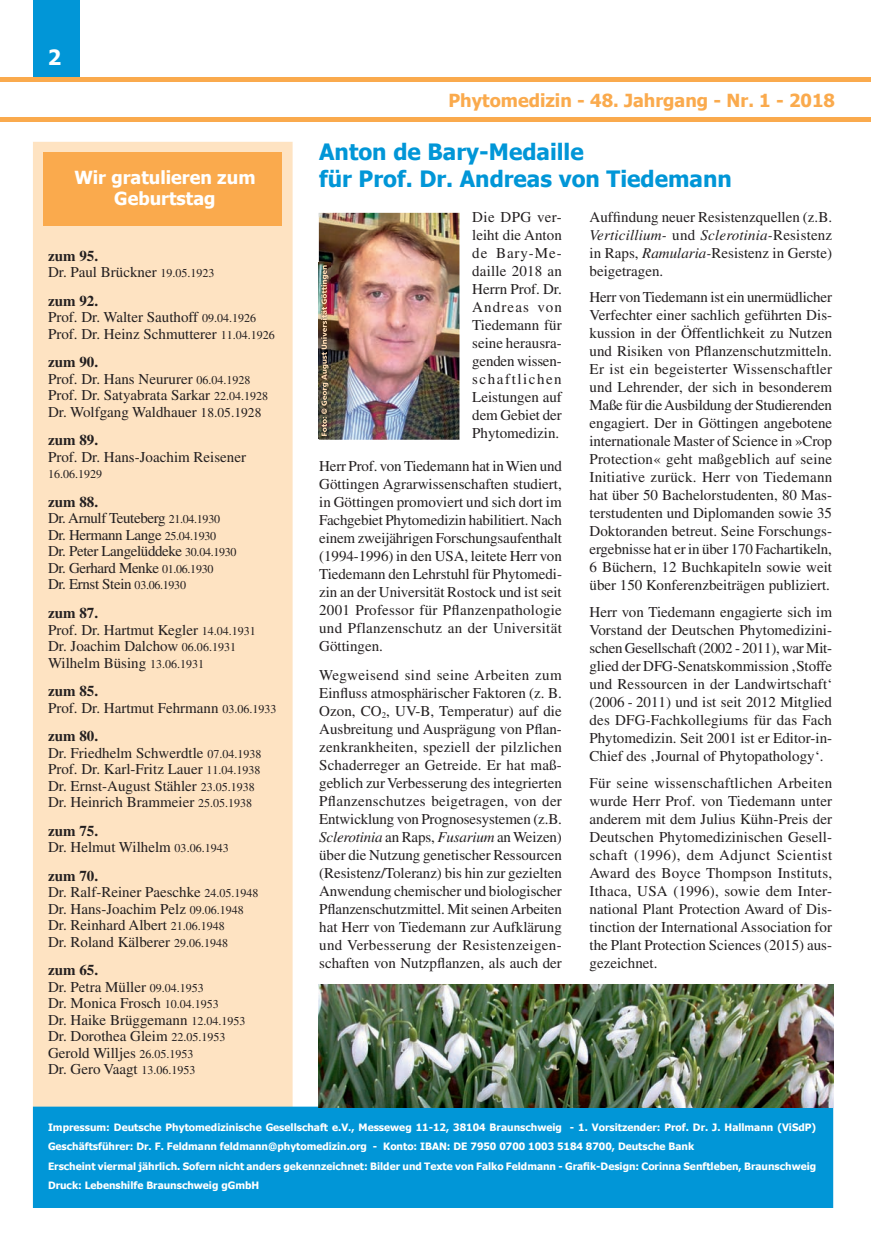
<style>
.page{position:relative;width:871px;height:1242px;background:#fff}
.page>*{position:absolute;margin:0;border:0;box-sizing:border-box;transform-origin:0 0}
.t1{font:700 22.5px "Tahoma";color:#0196d7}
.t2{font:700 21px "Tahoma";color:#fff}
.t3{font:700 18px "Tahoma";color:#faaa4d}
.t4{font:700 18px "Tahoma";color:#fff}
.t5{font:15px/18px "Times";color:#231f20}
.t6{font:15px/16.5px "Times";letter-spacing:-.025em;color:#231f20}
.t7{font:700 15px "Times";color:#231f20}
.t8{font:12px "Times";color:#231f20}
.t9{font:700 10.2px/19.5px "Tahoma";color:#fff}
.s1{font-style:italic}
.s2{font-weight:700}
.s3{font-size:12px}
.s4{font-size:13.5px}
</style>
<div class="page">
<div style="left:33px;top:0;width:46px;height:82px;background:#0196d7"></div>
<div style="left:33px;top:142px;width:259px;height:1066px;background:#fee3c2"></div>
<hr style="left:0;top:117px;width:870px;height:4px;background:#faaa4d">
<hr style="left:0;top:78px;width:870px;height:4px;background:#faaa4d">
<div style="left:33px;top:1106px;width:799px;height:102px;background:#0196d7"></div>
<div style="left:44px;top:152px;width:238px;height:74px;background:#faaa4d"></div>
<img style="left:318px;top:213px;width:141px;height:227px">
<img style="left:318px;top:985px;width:514px;height:122px">
<img style="left:318px;top:263px;width:12px;height:175px">
<svg style="left:321px;top:265px;width:7px;height:171px"></svg>
<h2 class="t2" style="left:48px;top:43px;width:15px">2</h2>
<p class="t3" style="left:448px;top:88px;width:388px">Phytomedizin - 48. Jahrgang - Nr. 1 - 2018</p>
<h1 class="t1" style="left:319px;top:136px;width:266px">Anton de Bary-Medaille</h1>
<p class="t4" style="left:74px;top:164px;width:182px">Wir gratulieren zum</p>
<h1 class="t1" style="left:319px;top:163px;width:414px">für Prof. Dr. Andreas von Tiedemann</h1>
<p class="t4" style="left:114px;top:186px;width:103px">Geburtstag</p>
<p class="t5" style="left:472px;top:208px;width:91px;text-align:justify">Die DPG ver&shy;leiht die Anton de Bary-Me&shy;daille 2018 an Herrn Prof. Dr.<br>Andreas von Tiedemann für seine herausra&shy;genden wissen&shy;schaftlichen Leistungen auf dem Gebiet der Phytomedizin.</p>
<p class="t5" style="left:319px;top:457px;width:244px;text-align:justify">Herr Prof. von Tiedemann hat in Wien und Göttingen Agrarwissenschaften studiert, in Göttingen promoviert und sich dort im Fachgebiet Phytomedizin habilitiert. Nach einem zweijährigen Forschungsaufenthalt (1994-1996) in den USA, leitete Herr von Tiedemann den Lehrstuhl für Phytomedi&shy;zin an der Universität Rostock und ist seit 2001 Professor für Pflanzenpathologie und Pflanzenschutz an der Universität Göttingen.</p>
<p class="t5" style="left:319px;top:666px;width:244px;text-align:justify">Wegweisend sind seine Arbeiten zum Einfluss atmosphärischer Faktoren (z. B.<br>Ozon, CO<sub>2</sub>, UV-B, Temperatur) auf die Ausbreitung und Ausprägung von Pflan&shy;zenkrankheiten, speziell der pilzlichen Schaderreger an Getreide. Er hat maß&shy;geblich zur Verbesserung des integrierten Pflanzenschutzes beigetragen, von der Entwicklung von Prognosesystemen (z.B.<br><span class="s1">Sclerotinia</span> an Raps, <span class="s1">Fusarium</span> an Weizen) über die Nutzung genetischer Ressourcen (Resistenz/Toleranz) bis hin zur gezielten Anwendung chemischer und biologischer Pflanzenschutzmittel. Mit seinen Arbeiten hat Herr von Tiedemann zur Aufklärung und Verbesserung der Resistenzeigen&shy;schaften von Nutzpflanzen, als auch der</p>
<p class="t5" style="left:589px;top:208px;width:244px;text-align:justify">Auffindung neuer Resistenzquellen (z.B.<br><span class="s1">Verticillium-</span> und <span class="s1">Sclerotinia-</span>Resistenz in Raps, <span class="s1">Ramularia-</span>Resistenz in Gerste) beigetragen.</p>
<p class="t5" style="left:589px;top:288px;width:244px;text-align:justify">Herr von Tiedemann ist ein unermüdlicher Verfechter einer sachlich geführten Dis&shy;kussion in der Öffentlichkeit zu Nutzen und Risiken von Pflanzenschutzmitteln.<br>Er ist ein begeisterter Wissenschaftler und Lehrender, der sich in besonderem Maße für die Ausbildung der Studierenden engagiert. Der in Göttingen angebotene internationale Master of Science in »Crop Protection« geht maßgeblich auf seine Initiative zurück. Herr von Tiedemann hat über 50 Bachelorstudenten, 80 Mas&shy;terstudenten und Diplomanden sowie 35<br>Doktoranden betreut. Seine Forschungs&shy;ergebnisse hat er in über 170 Fachartikeln, 6 Büchern, 12 Buchkapiteln sowie weit über 150 Konferenzbeiträgen publiziert.</p>
<p class="t5" style="left:589px;top:603px;width:244px;text-align:justify">Herr von Tiedemann engagierte sich im Vorstand der Deutschen Phytomedizini&shy;schen Gesellschaft (2002 - 2011), war Mit&shy;glied der DFG-Senatskommission ‚Stoffe und Ressourcen in der Landwirtschaft‘ (2006 - 2011) und ist seit 2012 Mitglied des DFG-Fachkollegiums für das Fach Phytomedizin. Seit 2001 ist er Editor-in-Chief des ‚Journal of Phytopathology‘.</p>
<p class="t5" style="left:589px;top:774px;width:244px;text-align:justify">Für seine wissenschaftlichen Arbeiten wurde Herr Prof. von Tiedemann unter anderem mit dem Julius Kühn-Preis der Deutschen Phytomedizinischen Gesell&shy;schaft (1996), dem Adjunct Scientist Award des Boyce Thompson Instituts, Ithaca, USA (1996), sowie dem Inter&shy;national Plant Protection Award of Dis&shy;tinction der International Association for the Plant Protection Sciences (2015) aus&shy;gezeichnet.</p>
<p class="t5" style="left:48px;top:248px;width:168px;line-height:16.5px"><span class="s2">zum 95.<br></span>Dr. Paul Brückner <span class="s3">19.05.1923</span></p>
<p class="t5" style="left:48px;top:293px;width:228px;line-height:16.5px"><span class="s2">zum 92.<br></span>Prof. Dr. Walter Sauthoff <span class="s3">09.04.1926<br></span>Prof. Dr. Heinz Schmutterer <span class="s3">11.04.1926</span></p>
<p class="t5" style="left:48px;top:354px;width:221px;line-height:16.5px"><span class="s2">zum 90.<br></span>Prof. Dr. Hans Neururer <span class="s3">06.04.1928<br></span>Prof. Dr. Satyabrata Sarkar <span class="s3">22.04.1928<br></span>Dr. Wolfgang Waldhauer <span class="s4">18.05.1928</span></p>
<p class="t7" style="left:48px;top:431px;width:51px">zum 89.</p>
<p class="t5" style="left:48px;top:448px;width:199px">Prof. Dr. Hans-Joachim Reisener</p>
<p class="t8" style="left:48px;top:468px;width:56px">16.06.1929</p>
<p class="t6" style="left:48px;top:494px;width:190px"><span class="s2">zum 88.<br></span>Dr. Arnulf Teuteberg <span class="s3">21.04.1930<br></span>Dr. Hermann Lange <span class="s3">25.04.1930<br></span>Dr. Peter Langelüddeke <span class="s3">30.04.1930<br></span>Dr. Gerhard Menke <span class="s3">01.06.1930<br></span>Dr. Ernst Stein <span class="s3">03.06.1930</span></p>
<p class="t5" style="left:48px;top:605px;width:209px;line-height:16.5px"><span class="s2">zum 87.<br></span>Prof. Dr. Hartmut Kegler <span class="s3">14.04.1931<br></span>Dr. Joachim Dalchow <span class="s3">06.06.1931<br></span>Wilhelm Büsing <span class="s3">13.06.1931</span></p>
<p class="t5" style="left:48px;top:683px;width:230px;line-height:16.5px"><span class="s2">zum 85.<br></span>Prof. Dr. Hartmut Fehrmann <span class="s3">03.06.1933</span></p>
<p class="t5" style="left:48px;top:728px;width:215px;line-height:16.5px"><span class="s2">zum 80.<br></span>Dr. Friedhelm Schwerdtle <span class="s3">07.04.1938<br></span>Prof. Dr. Karl-Fritz Lauer <span class="s3">11.04.1938<br></span>Dr. Ernst-August Stähler <span class="s3">23.05.1938<br></span>Dr. Heinrich Brammeier <span class="s3">25.05.1938</span></p>
<p class="t5" style="left:48px;top:822px;width:182px;line-height:16.5px"><span class="s2">zum 75.<br></span>Dr. Helmut Wilhelm <span class="s3">03.06.1943</span></p>
<p class="t5" style="left:48px;top:867px;width:212px;line-height:16.5px"><span class="s2">zum 70.<br></span>Dr. Ralf-Reiner Paeschke <span class="s3">24.05.1948<br></span>Dr. Hans-Joachim Pelz <span class="s3">09.06.1948<br></span>Dr. Reinhard Albert <span class="s3">21.06.1948<br></span>Dr. Roland Kälberer <span class="s3">29.06.1948</span></p>
<p class="t5" style="left:48px;top:962px;width:199px;line-height:16.5px"><span class="s2">zum 65.<br></span>Dr. Petra Müller <span class="s3">09.04.1953<br></span>Dr. Monica Frosch <span class="s3">10.04.1953<br></span>Dr. Haike Brüggemann <span class="s3">12.04.1953<br></span>Dr. Dorothea Gleim <span class="s3">22.05.1953<br></span>Gerold Willjes <span class="s3">26.05.1953<br></span>Dr. Gero Vaagt <span class="s3">13.06.1953</span></p>
<p class="t9" style="left:48px;top:1117px;width:769px">Impressum: Deutsche Phytomedizinische Gesellschaft e.V., Messeweg 11-12, 38104 Braunschweig - 1. Vorsitzender: Prof. Dr. J. Hallmann (ViSdP)<br>Geschäftsführer: Dr. F. Feldmann feldmann@phytomedizin.org - Konto: IBAN: DE 7950 0700 1003 5184 8700, Deutsche Bank<br>Erscheint viermal jährlich. Sofern nicht anders gekennzeichnet: Bilder und Texte von Falko Feldmann - Grafik-Design: Corinna Senftleben, Braunschweig Druck: Lebenshilfe Braunschweig gGmbH</p>
</div>
